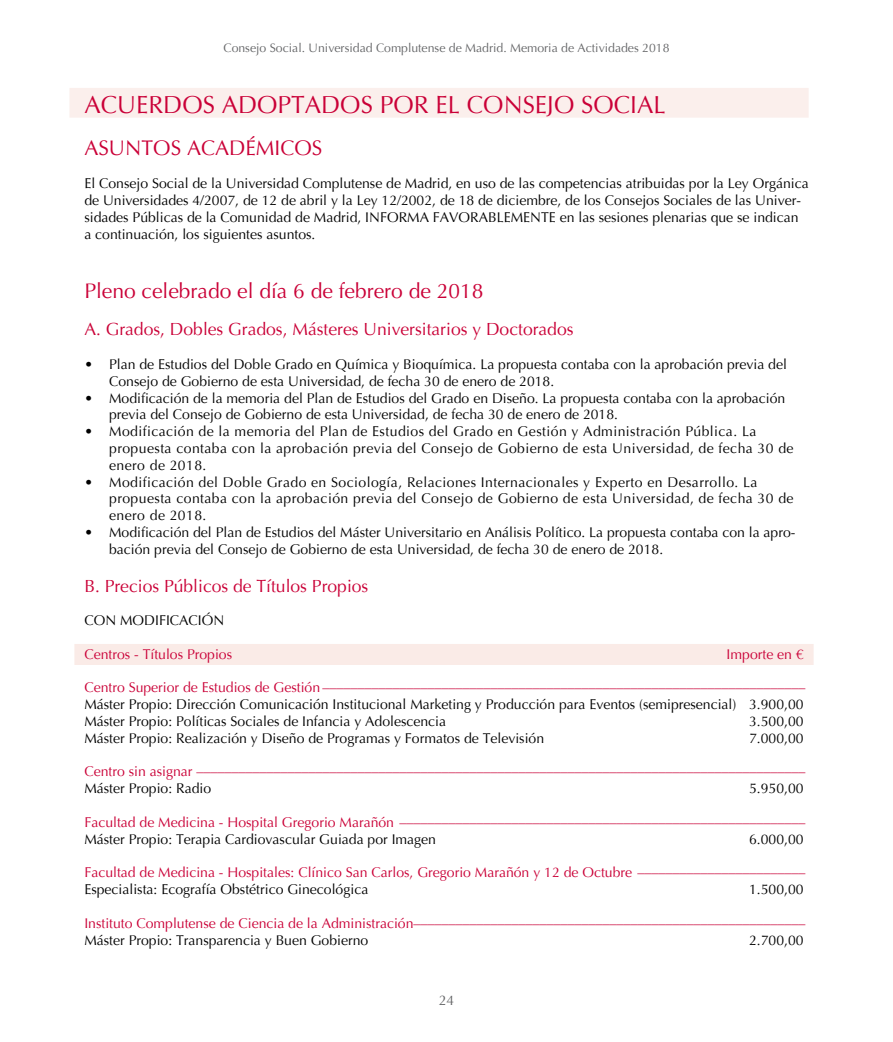
<style>
.page{position:relative;width:893px;height:1042px;background:#fff}
.page>*{position:absolute;margin:0;border:0;box-sizing:border-box;transform-origin:0 0}
.t1{font:24.5px "Optima";color:#ca0037}
.t2{font:21px "Optima";color:#ca0037}
.t3{font:17.5px "Optima";color:#ca0037}
.t4{font:14px/16.8px "Optima";color:#000}
.t5{font:14px "Optima";color:#ca0037}
.t6{font:14px/16.8px "Optima";letter-spacing:.03em;color:#000}
.t7{font:14px "Optima";color:#646567}
.t8{font:12.25px "Optima";color:#646567}
</style>
<div class="page">
<div style="left:69px;top:88px;width:740px;height:30px;background:#fbefec"></div>
<div style="left:74px;top:644px;width:740px;height:21px;background:#faebe7"></div>
<p class="t8" style="left:223px;top:40px;width:447px">Consejo Social. Universidad Complutense de Madrid. Memoria de Actividades 2018</p>
<h1 class="t1" style="left:84px;top:89px;width:583px">ACUERDOS ADOPTADOS POR EL CONSEJO SOCIAL</h1>
<h2 class="t2" style="left:84px;top:134px;width:240px">ASUNTOS ACADÉMICOS</h2>
<p class="t4" style="left:84px;top:175px;width:726px">El Consejo Social de la Universidad Complutense de Madrid, en uso de las competencias atribuidas por la Ley Orgánica de Universidades 4/2007, de 12 de abril y la Ley 12/2002, de 18 de diciembre, de los Consejos Sociales de las Univer&shy;sidades Públicas de la Comunidad de Madrid, INFORMA FAVORABLEMENTE en las sesiones plenarias que se indican a continuación, los siguientes asuntos.</p>
<h2 class="t2" style="left:84px;top:277px;width:401px">Pleno celebrado el día 6 de febrero de 2018</h2>
<p class="t3" style="left:84px;top:318px;width:491px">A. Grados, Dobles Grados, Másteres Universitarios y Doctorados</p>
<p class="t4" style="left:109px;top:356px;width:679px;text-indent:-25px">• Plan de Estudios del Doble Grado en Química y Bioquímica. La propuesta contaba con la aprobación previa del<br>Consejo de Gobierno de esta Universidad, de fecha 30 de enero de 2018.</p>
<p class="t4" style="left:109px;top:390px;width:678px;text-indent:-25px">• Modificación de la memoria del Plan de Estudios del Grado en Diseño. La propuesta contaba con la aprobación previa del Consejo de Gobierno de esta Universidad, de fecha 30 de enero de 2018.</p>
<p class="t6" style="left:109px;top:423px;width:686px;text-indent:-25px">• Modificación de la memoria del Plan de Estudios del Grado en Gestión y Administración Pública. La propuesta contaba con la aprobación previa del Consejo de Gobierno de esta Universidad, de fecha 30 de enero de 2018.</p>
<p class="t6" style="left:109px;top:474px;width:686px;text-indent:-25px">• Modificación del Doble Grado en Sociología, Relaciones Internacionales y Experto en Desarrollo. La propuesta contaba con la aprobación previa del Consejo de Gobierno de esta Universidad, de fecha 30 de enero de 2018.</p>
<p class="t4" style="left:109px;top:524px;width:688px;text-indent:-25px">• Modificación del Plan de Estudios del Máster Universitario en Análisis Político. La propuesta contaba con la apro&shy;bación previa del Consejo de Gobierno de esta Universidad, de fecha 30 de enero de 2018.</p>
<p class="t3" style="left:84px;top:575px;width:286px">B. Precios Públicos de Títulos Propios</p>
<p class="t4" style="left:84px;top:612px;width:142px">CON MODIFICACIÓN</p>
<p class="t5" style="left:84px;top:645px;width:149px">Centros - Títulos Propios</p>
<p class="t5" style="left:727px;top:645px;width:79px">Importe en €</p>
<p class="t5" style="left:84px;top:679px;width:722px">Centro Superior de Estudios de Gestión –––––––––––––––––––––––––––––––––––––––––––––––––––––––––––––––––––––</p>
<p class="t4" style="left:84px;top:696px;width:721px">Máster Propio: Dirección Comunicación Institucional Marketing y Producción para Eventos (semipresencial) 3.900,00<br>Máster Propio: Políticas Sociales de Infancia y Adolescencia</p>
<p class="t4" style="left:749px;top:713px;width:56px">3.500,00</p>
<p class="t4" style="left:84px;top:730px;width:461px">Máster Propio: Realización y Diseño de Programas y Formatos de Televisión</p>
<p class="t4" style="left:749px;top:730px;width:56px">7.000,00</p>
<p class="t5" style="left:84px;top:763px;width:722px">Centro sin asignar –––––––––––––––––––––––––––––––––––––––––––––––––––––––––––––––––––––––––––––––––––––––</p>
<p class="t4" style="left:84px;top:780px;width:128px">Máster Propio: Radio</p>
<p class="t4" style="left:749px;top:780px;width:56px">5.950,00</p>
<p class="t5" style="left:84px;top:813px;width:722px">Facultad de Medicina - Hospital Gregorio Marañón ––––––––––––––––––––––––––––––––––––––––––––––––––––––––––</p>
<p class="t4" style="left:84px;top:831px;width:353px">Máster Propio: Terapia Cardiovascular Guiada por Imagen</p>
<p class="t4" style="left:749px;top:831px;width:56px">6.000,00</p>
<p class="t5" style="left:84px;top:864px;width:722px">Facultad de Medicina - Hospitales: Clínico San Carlos, Gregorio Marañón y 12 de Octubre ––––––––––––––––––––––––</p>
<p class="t4" style="left:84px;top:881px;width:285px">Especialista: Ecografía Obstétrico Ginecológica</p>
<p class="t4" style="left:749px;top:881px;width:56px">1.500,00</p>
<p class="t5" style="left:84px;top:914px;width:722px">Instituto Complutense de Ciencia de la Administración––––––––––––––––––––––––––––––––––––––––––––––––––––––––</p>
<p class="t4" style="left:84px;top:931px;width:285px">Máster Propio: Transparencia y Buen Gobierno</p>
<p class="t4" style="left:749px;top:931px;width:56px">2.700,00</p>
<p class="t7" style="left:439px;top:991px;width:17px">24</p>
</div>
